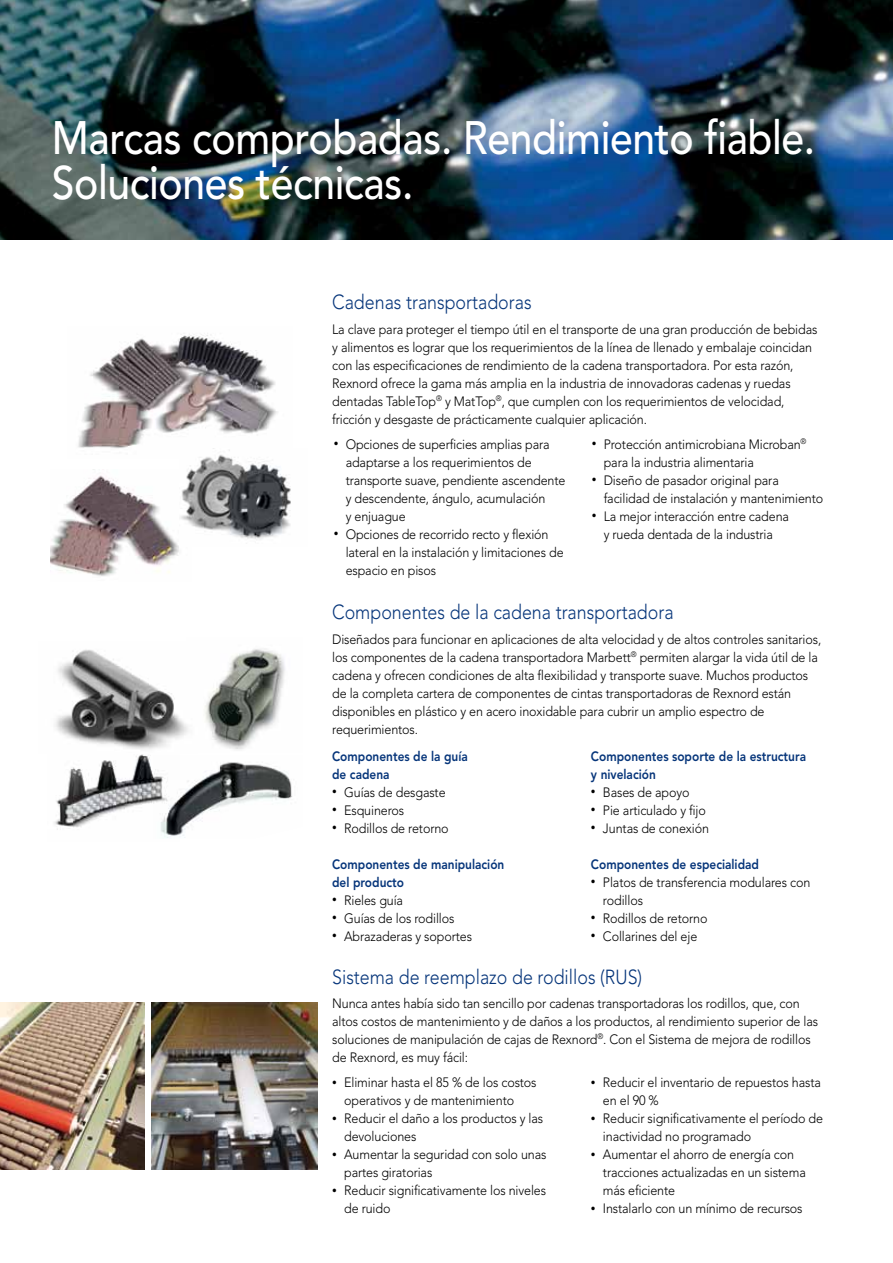
<style>
.page{position:relative;width:893px;height:1263px;background:#fff}
.page>*{position:absolute;margin:0;border:0;box-sizing:border-box;transform-origin:0 0}
.t1{font:500 46.5px/45px "Avenir LT Std";letter-spacing:-.01em;color:#fff;scale:.88 1}
.t2{font:300 20.25px "Avenir LT Std";color:#06357a;scale:.88 1}
.t3{font:300 13.5px/18px "Avenir LT Std";letter-spacing:-.01em;color:#000;scale:.93 1}
.t4{font:800 13.5px/18px "Avenir LT Std";color:#06357a;scale:.88 1}
.s1{font-size:10.2px}
</style>
<div class="page">
<img style="left:0;top:0;width:893px;height:240px">
<img style="left:78px;top:334px;width:200px;height:115px">
<img style="left:51px;top:475px;width:128px;height:101px">
<img style="left:54px;top:754px;width:99px;height:76px">
<img style="left:153px;top:762px;width:139px;height:76px">
<img style="left:205px;top:649px;width:80px;height:101px">
<img style="left:180px;top:448px;width:111px;height:92px">
<img style="left:55px;top:649px;width:133px;height:101px">
<img style="left:0;top:1002px;width:145px;height:168px">
<img style="left:152px;top:1002px;width:165px;height:168px">
<h1 class="t1" style="left:52px;top:117px;width:869px">Marcas comprobadas. Rendimiento fiable.<br>Soluciones técnicas.</h1>
<h2 class="t2" style="left:332px;top:290px;width:228px">Cadenas transportadoras</h2>
<p class="t3" style="left:332px;top:320px;width:523px">La clave para proteger el tiempo útil en el transporte de una gran producción de bebidas y alimentos es lograr que los requerimientos de la línea de llenado y embalaje coincidan con las especificaciones de rendimiento de la cadena transportadora. Por esta razón, Rexnord ofrece la gama más amplia en la industria de innovadoras cadenas y ruedas dentadas TableTop<sup>®</sup> y MatTop<sup>®</sup>, que cumplen con los requerimientos de velocidad, fricción y desgaste de prácticamente cualquier aplicación.</p>
<p class="t3" style="left:346px;top:435px;width:238px;text-indent:-12px"><span class="s1">•</span> Opciones de superficies amplias para adaptarse a los requerimientos de transporte suave, pendiente ascendente y descendente, ángulo, acumulación<br>y enjuague</p>
<p class="t3" style="left:346px;top:525px;width:236px;text-indent:-12px"><span class="s1">•</span> Opciones de recorrido recto y flexión lateral en la instalación y limitaciones de espacio en pisos</p>
<p class="t3" style="left:604px;top:435px;width:220px;text-indent:-12px"><span class="s1">•</span> Protección antimicrobiana Microban<sup>® </sup>para la industria alimentaria</p>
<p class="t3" style="left:604px;top:471px;width:238px;text-indent:-12px"><span class="s1">•</span> Diseño de pasador original para facilidad de instalación y mantenimiento</p>
<p class="t3" style="left:592px;top:507px;width:214px;text-align:center"><span class="s1">•</span> La mejor interacción entre cadena y rueda dentada de la industria</p>
<h2 class="t2" style="left:332px;top:600px;width:389px">Componentes de la cadena transportadora</h2>
<p class="t3" style="left:332px;top:630px;width:527px">Diseñados para funcionar en aplicaciones de alta velocidad y de altos controles sanitarios, los componentes de la cadena transportadora Marbett<sup>®</sup> permiten alargar la vida útil de la cadena y ofrecen condiciones de alta flexibilidad y transporte suave. Muchos productos de la completa cartera de componentes de cintas transportadoras de Rexnord están disponibles en plástico y en acero inoxidable para cubrir un amplio espectro de requerimientos.</p>
<p class="t4" style="left:332px;top:747px;width:156px">Componentes de la guía de cadena</p>
<p class="t3" style="left:332px;top:783px;width:124px"><span class="s1">•</span> Guías de desgaste</p>
<p class="t3" style="left:332px;top:801px;width:79px"><span class="s1">•</span> Esquineros</p>
<p class="t3" style="left:332px;top:819px;width:127px"><span class="s1">•</span> Rodillos de retorno</p>
<p class="t4" style="left:332px;top:855px;width:197px">Componentes de manipulación del producto</p>
<p class="t3" style="left:332px;top:891px;width:78px"><span class="s1">•</span> Rieles guía</p>
<p class="t3" style="left:332px;top:909px;width:133px"><span class="s1">•</span> Guías de los rodillos</p>
<p class="t3" style="left:332px;top:927px;width:152px"><span class="s1">•</span> Abrazaderas y soportes</p>
<p class="t4" style="left:591px;top:747px;width:246px">Componentes soporte de la estructura y nivelación</p>
<p class="t3" style="left:591px;top:783px;width:107px"><span class="s1">•</span> Bases de apoyo</p>
<p class="t3" style="left:591px;top:801px;width:125px"><span class="s1">•</span> Pie articulado y fijo</p>
<p class="t3" style="left:591px;top:819px;width:128px"><span class="s1">•</span> Juntas de conexión</p>
<p class="t4" style="left:591px;top:855px;width:192px">Componentes de especialidad</p>
<p class="t3" style="left:603px;top:873px;width:225px;text-indent:-12px"><span class="s1">•</span> Platos de transferencia modulares con rodillos</p>
<p class="t3" style="left:591px;top:909px;width:127px"><span class="s1">•</span> Rodillos de retorno</p>
<p class="t3" style="left:591px;top:927px;width:116px"><span class="s1">•</span> Collarines del eje</p>
<h2 class="t2" style="left:332px;top:965px;width:354px">Sistema de reemplazo de rodillos (RUS)</h2>
<p class="t3" style="left:332px;top:994px;width:524px">Nunca antes había sido tan sencillo por cadenas transportadoras los rodillos, que, con altos costos de mantenimiento y de daños a los productos, al rendimiento superior de las soluciones de manipulación de cajas de Rexnord<sup>®</sup>. Con el Sistema de mejora de rodillos de Rexnord, es muy fácil:</p>
<p class="t3" style="left:344px;top:1073px;width:208px;text-indent:-12px"><span class="s1">•</span> Eliminar hasta el 85 % de los costos operativos y de mantenimiento</p>
<p class="t3" style="left:344px;top:1109px;width:216px;text-indent:-12px"><span class="s1">•</span> Reducir el daño a los productos y las devoluciones</p>
<p class="t3" style="left:344px;top:1145px;width:219px;text-indent:-12px"><span class="s1">•</span> Aumentar la seguridad con solo unas partes giratorias</p>
<p class="t3" style="left:344px;top:1181px;width:219px;text-indent:-12px"><span class="s1">•</span> Reducir significativamente los niveles de ruido</p>
<p class="t3" style="left:603px;top:1073px;width:236px;text-indent:-12px"><span class="s1">•</span> Reducir el inventario de repuestos hasta en el 90 %</p>
<p class="t3" style="left:603px;top:1109px;width:238px;text-indent:-12px"><span class="s1">•</span> Reducir significativamente el período de inactividad no programado</p>
<p class="t3" style="left:603px;top:1145px;width:220px;text-indent:-12px"><span class="s1">•</span> Aumentar el ahorro de energía con tracciones actualizadas en un sistema más eficiente</p>
<p class="t3" style="left:591px;top:1199px;width:229px"><span class="s1">•</span> Instalarlo con un mínimo de recursos</p>
</div>
